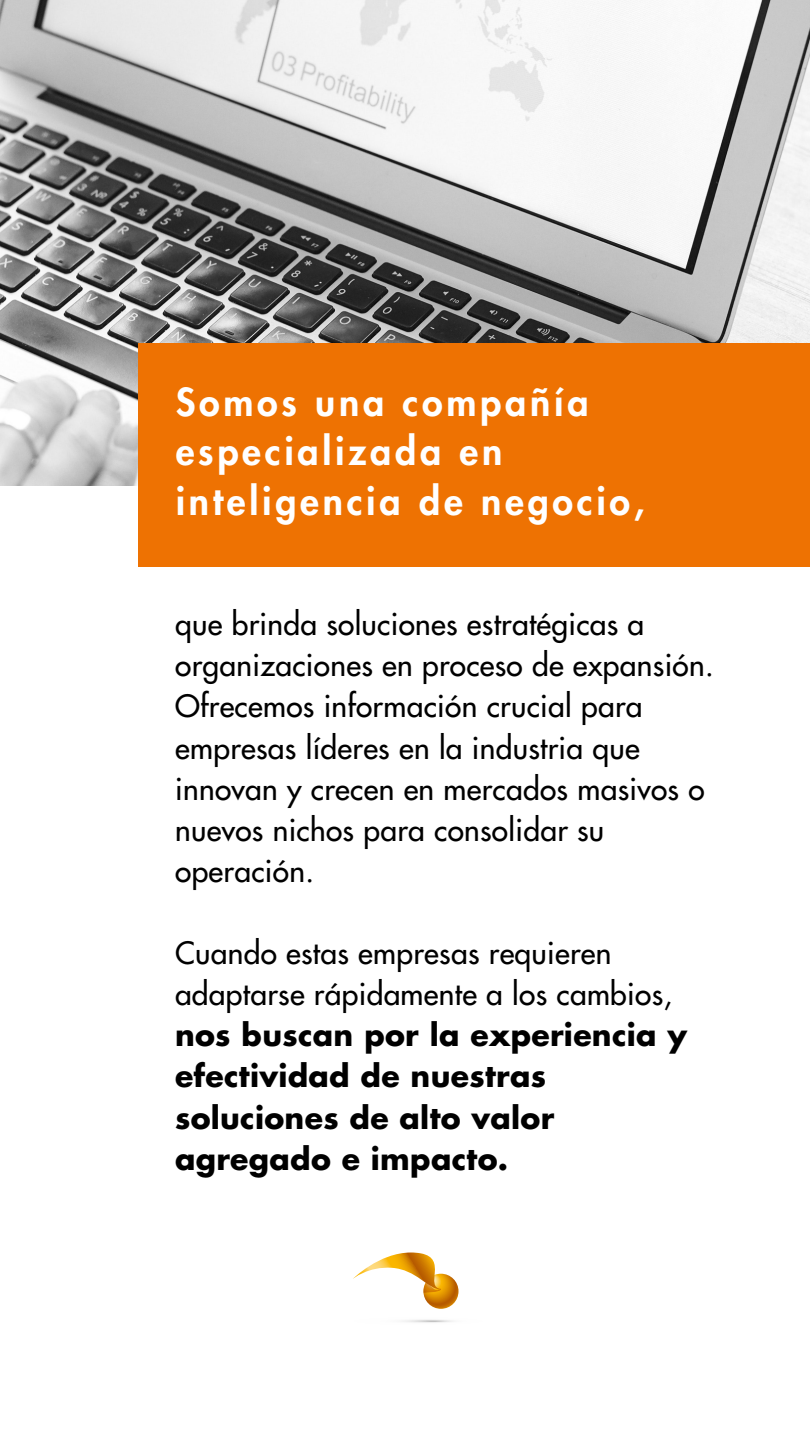
<style>
.page{position:relative;width:810px;height:1440px;background:#fff}
.page>*{position:absolute;margin:0;border:0;box-sizing:border-box;transform-origin:0 0}
.t1{font:800 37.5px/49.5px "Futura Std";letter-spacing:.1em;color:#fff}
.t2{font:500 30px/41.2px "Futura Std";letter-spacing:.01em;color:#000}
.t3{font:700 30px/41.2px "Futura Std";letter-spacing:.01em;color:#000}
</style>
<div class="page">
<img style="left:0;top:0;width:810px;height:485px">
<svg style="left:423px;top:1274px;width:36px;height:35px"></svg>
<svg style="left:353px;top:1252px;width:95px;height:41px"></svg>
<div style="left:139px;top:343px;width:671px;height:224px;background:#ee7202"></div>
<p class="t1" style="left:176px;top:377px;width:471px">Somos una compañía especializada en inteligencia de negocio,</p>
<p class="t2" style="left:175px;top:603px;width:540px">que brinda soluciones estratégicas a organizaciones en proceso de expansión.<br>Ofrecemos información crucial para empresas líderes en la industria que innovan y crecen en mercados masivos o nuevos nichos para consolidar su operación.</p>
<p class="t2" style="left:175px;top:932px;width:499px">Cuando estas empresas requieren adaptarse rápidamente a los cambios,</p>
<p class="t3" style="left:175px;top:1014px;width:514px">nos buscan por la experiencia y efectividad de nuestras soluciones de alto valor agregado e impacto.</p>
</div>
